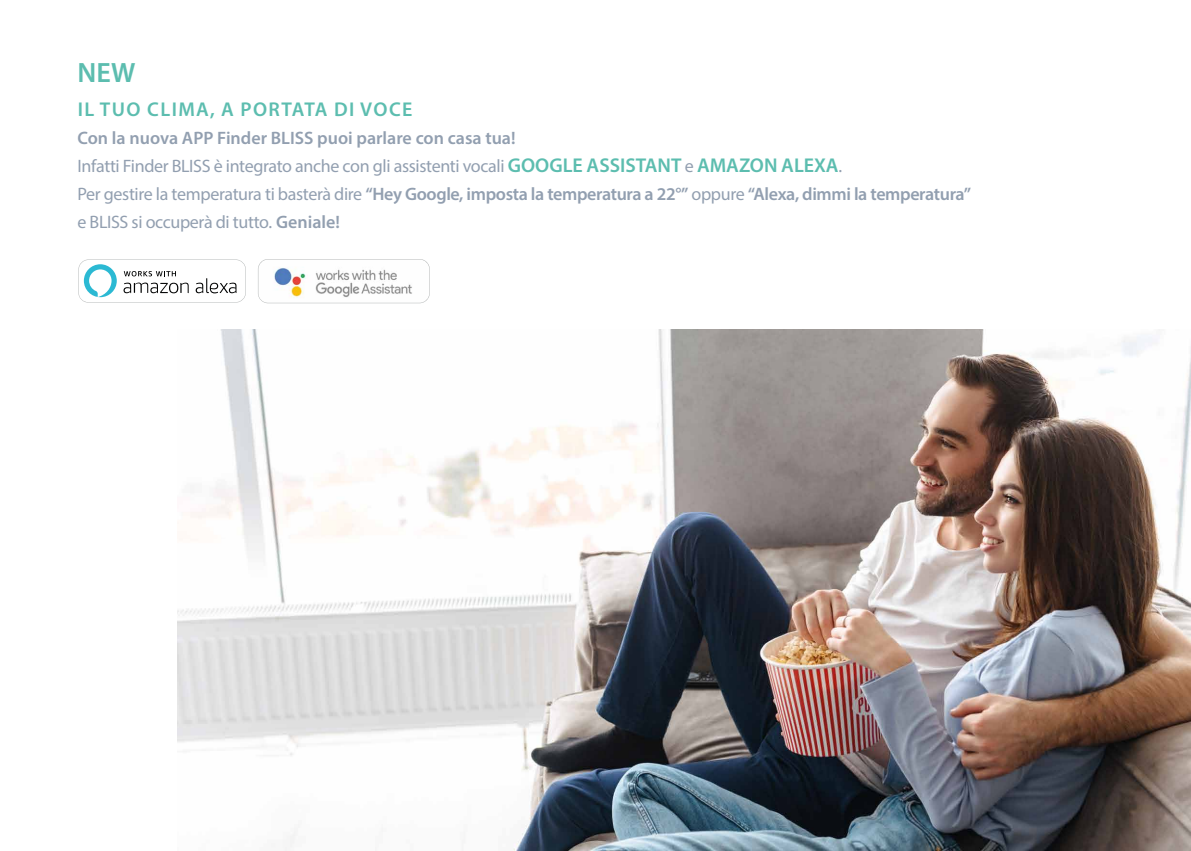
<style>
.page{position:relative;width:1191px;height:851px;background:#fff}
.page>*{position:absolute;margin:0;border:0;box-sizing:border-box;transform-origin:0 0}
.t1{font:600 28px "Myriad Pro";color:#5cbdaf}
.t2{font:600 20px "Myriad Pro";letter-spacing:.07em;color:#5cbdaf}
.t3{font:18px/28px "Myriad Pro";letter-spacing:-.02em;color:#929fb0}
.s1{font-weight:600}
.s2{font-weight:600;font-size:20px;color:#5cbdaf}
</style>
<div class="page">
<img style="left:178px;top:330px;width:1013px;height:520px">
<svg style="left:78px;top:259px;width:168px;height:43px"></svg>
<svg style="left:258px;top:259px;width:172px;height:44px"></svg>
<h1 class="t1" style="left:77px;top:55px;width:59px">NEW</h1>
<p class="t2" style="left:78px;top:97px;width:336px">IL TUO CLIMA, A PORTATA DI VOCE</p>
<p class="t3" style="left:77px;top:124px;width:895px"><span class="s1">Con la nuova APP Finder BLISS puoi parlare con casa tua!<br></span>Infatti Finder BLISS è integrato anche con gli assistenti vocali <span class="s2">GOOGLE ASSISTANT</span> e <span class="s2">AMAZON ALEXA</span>.<br>Per gestire la temperatura ti basterà dire <span class="s1">“Hey Google, imposta la temperatura a 22°”</span> oppure <span class="s1">“Alexa, dimmi la temperatura” </span>e BLISS si occuperà di tutto. <span class="s1">Geniale!</span></p>
</div>
